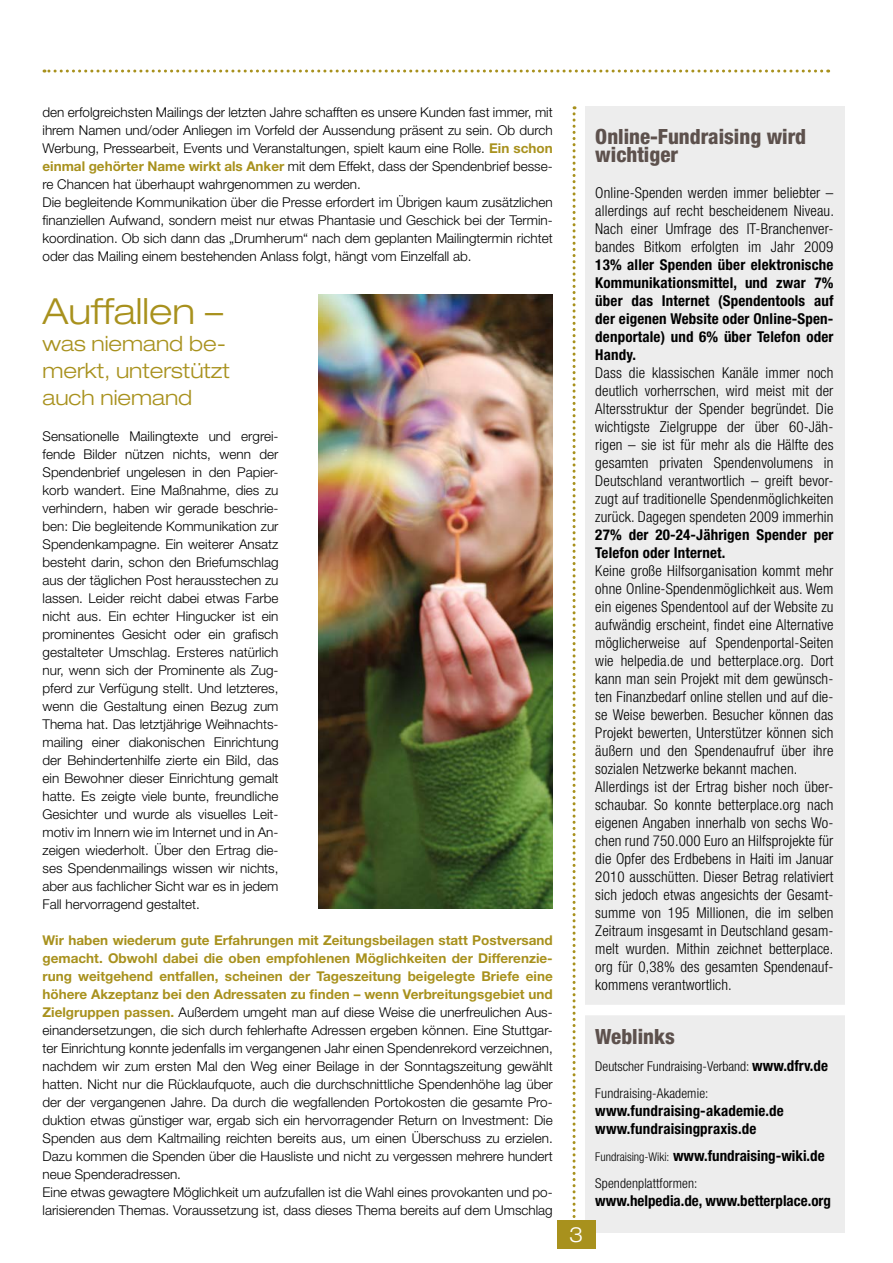
<style>
.page{position:relative;width:893px;height:1263px;background:#fff}
.page>*{position:absolute;margin:0;border:0;box-sizing:border-box;transform-origin:0 0}
.helv_33_14_18{font:300 expanded 36px "Helvetica Neue LT Std";color:#a8911d}
.helv_33_14_18-2{font:300 expanded 21px/27px "Helvetica Neue LT Std";color:#a8911d}
.helv_87_11-12_grau{font:800 condensed 21px "Helvetica Neue LT Std";color:#5d514d}
.helv_33_14_18-3{font:300 expanded 21px "Helvetica Neue LT Std";color:#fff}
.helv_47_10-12{font:300 condensed 15px/18px "Helvetica Neue LT Std";letter-spacing:.01em;color:#000;text-align:justify}
.helv_47_10-12-2{font:700 condensed 15px/18px "Helvetica Neue LT Std";letter-spacing:.01em;color:#000;text-align:justify}
.helv_45_9_12{font:300 13.5px/18px "Helvetica Neue LT Std";color:#000}
.helv_47_10-12-3{font:300 condensed 13.5px "Helvetica Neue LT Std";letter-spacing:.01em;color:#000}
.s1{font-weight:700;color:#a8911d}
.s2{font-weight:300}
.s3{font-weight:700}
.s4{font-weight:700;font-size:15px}
.s5{font-weight:300;font-size:12px}
</style>
<div class="page">
<div style="left:585px;top:106px;width:260px;height:1127px;background:#ededed"></div>
<svg style="left:44px;top:70px;width:778px;height:3px"></svg>
<svg style="left:573px;top:106px;width:3px;height:1112px"></svg>
<div style="left:581px;top:1005px;width:273px;height:10px;background:#fff"></div>
<div style="left:557px;top:1220px;width:38px;height:29px;background:#a8911d"></div>
<img style="left:319px;top:294px;width:234px;height:615px">
<p class="helv_45_9_12" style="left:43px;top:103px;width:512px;text-align:justify">den erfolgreichsten Mailings der letzten Jahre schafften es unsere Kunden fast immer, mit ihrem Namen und/oder Anliegen im Vorfeld der Aussendung präsent zu sein. Ob durch Werbung, Pressearbeit, Events und Veranstaltungen, spielt kaum eine Rolle. <span class="s1">Ein schon einmal gehörter Name wirkt als Anker</span> mit dem Effekt, dass der Spendenbrief besse&shy;re Chancen hat überhaupt wahrgenommen zu werden.</p>
<p class="helv_45_9_12" style="left:43px;top:193px;width:512px">Die begleitende Kommunikation über die Presse erfordert im Übrigen kaum zusätzlichen finanziellen Aufwand, sondern meist nur etwas Phantasie und Geschick bei der Termin&shy;koordination. Ob sich dann das „Drumherum“ nach dem geplanten Mailingtermin richtet oder das Mailing einem bestehenden Anlass folgt, hängt vom Einzelfall ab.</p>
<p class="helv_33_14_18" style="left:43px;top:290px;width:182px">Auffallen –</p>
<p class="helv_33_14_18-2" style="left:43px;top:330px;width:189px">was niemand be&shy;merkt, unterstützt auch niemand</p>
<p class="helv_45_9_12" style="left:43px;top:427px;width:238px;text-align:justify">Sensationelle Mailingtexte und ergrei&shy;fende Bilder nützen nichts, wenn der Spendenbrief ungelesen in den Papier&shy;korb wandert. Eine Maßnahme, dies zu verhindern, haben wir gerade beschrie&shy;ben: Die begleitende Kommunikation zur Spendenkampagne. Ein weiterer Ansatz besteht darin, schon den Briefumschlag aus der täglichen Post herausstechen zu lassen. Leider reicht dabei etwas Farbe nicht aus. Ein echter Hingucker ist ein prominentes Gesicht oder ein grafisch gestalteter Umschlag. Ersteres natürlich nur, wenn sich der Prominente als Zug&shy;pferd zur Verfügung stellt. Und letzteres, wenn die Gestaltung einen Bezug zum Thema hat. Das letztjährige Weihnachts&shy;mailing einer diakonischen Einrichtung der Behindertenhilfe zierte ein Bild, das ein Bewohner dieser Einrichtung gemalt hatte. Es zeigte viele bunte, freundliche Gesichter und wurde als visuelles Leit&shy;motiv im Innern wie im Internet und in An&shy;zeigen wiederholt. Über den Ertrag die&shy;ses Spendenmailings wissen wir nichts, aber aus fachlicher Sicht war es in jedem Fall hervorragend gestaltet.</p>
<p class="helv_45_9_12" style="left:43px;top:931px;width:512px"><span class="s1">Wir haben wiederum gute Erfahrungen mit Zeitungsbeilagen statt Postversand gemacht. Obwohl dabei die oben empfohlenen Möglichkeiten der Differenzie&shy;rung weitgehend entfallen, scheinen der Tageszeitung beigelegte Briefe eine höhere Akzeptanz bei den Adressaten zu finden – wenn Verbreitungsgebiet und Zielgruppen passen.</span> Außerdem umgeht man auf diese Weise die unerfreulichen Aus&shy;einandersetzungen, die sich durch fehlerhafte Adressen ergeben können. Eine Stuttgar&shy;ter Einrichtung konnte jedenfalls im vergangenen Jahr einen Spendenrekord verzeichnen, nachdem wir zum ersten Mal den Weg einer Beilage in der Sonntagszeitung gewählt hatten. Nicht nur die Rücklaufquote, auch die durchschnittliche Spendenhöhe lag über der der vergangenen Jahre. Da durch die wegfallenden Portokosten die gesamte Pro&shy;duktion etwas günstiger war, ergab sich ein hervorragender Return on Investment: Die Spenden aus dem Kaltmailing reichten bereits aus, um einen Überschuss zu erzielen.<br>Dazu kommen die Spenden über die Hausliste und nicht zu vergessen mehrere hundert neue Spenderadressen.</p>
<p class="helv_45_9_12" style="left:43px;top:1183px;width:512px">Eine etwas gewagtere Möglichkeit um aufzufallen ist die Wahl eines provokanten und po&shy;larisierenden Themas. Voraussetzung ist, dass dieses Thema bereits auf dem Umschlag</p>
<p class="helv_33_14_18-3" style="left:569px;top:1222px;width:16px">3</p>
<p class="helv_87_11-12_grau" style="left:595px;top:124px;width:212px">Online-Fundraising wird</p>
<p class="helv_87_11-12_grau" style="left:595px;top:142px;width:84px">wichtiger</p>
<p class="helv_47_10-12-2" style="left:595px;top:183px;width:240px"><span class="s2">Online-Spenden werden immer beliebter – allerdings auf recht bescheidenem Niveau.<br>Nach einer Umfrage des IT-Branchenver&shy;bandes Bitkom erfolgten im Jahr 2009<br></span>13% aller Spenden über elektronische Kommunikationsmittel, und zwar 7% über das Internet (Spendentools auf der eigenen Website oder Online-Spen&shy;denportale) und 6% über Telefon oder Handy.</p>
<p class="helv_47_10-12" style="left:595px;top:364px;width:240px">Dass die klassischen Kanäle immer noch deutlich vorherrschen, wird meist mit der Altersstruktur der Spender begründet. Die wichtigste Zielgruppe der über 60-Jäh&shy;rigen – sie ist für mehr als die Hälfte des gesamten privaten Spendenvolumens in Deutschland verantwortlich – greift bevor&shy;zugt auf traditionelle Spendenmöglichkeiten zurück. Dagegen spendeten 2009 immerhin <span class="s3">27% der 20-24-Jährigen Spender per Telefon oder Internet.</span></p>
<p class="helv_47_10-12" style="left:595px;top:562px;width:240px">Keine große Hilfsorganisation kommt mehr ohne Online-Spendenmöglichkeit aus. Wem ein eigenes Spendentool auf der Website zu aufwändig erscheint, findet eine Alternative möglicherweise auf Spendenportal-Seiten wie helpedia.de und betterplace.org. Dort kann man sein Projekt mit dem gewünsch&shy;ten Finanzbedarf online stellen und auf die&shy;se Weise bewerben. Besucher können das Projekt bewerten, Unterstützer können sich äußern und den Spendenaufruf über ihre sozialen Netzwerke bekannt machen.</p>
<p class="helv_47_10-12" style="left:595px;top:778px;width:240px">Allerdings ist der Ertrag bisher noch über&shy;schaubar. So konnte betterplace.org nach eigenen Angaben innerhalb von sechs Wo&shy;chen rund 750.000 Euro an Hilfsprojekte für die Opfer des Erdbebens in Haiti im Januar 2010 ausschütten. Dieser Betrag relativiert sich jedoch etwas angesichts der Gesamt&shy;summe von 195 Millionen, die im selben Zeitraum insgesamt in Deutschland gesam&shy;melt wurden. Mithin zeichnet betterplace. org für 0,38% des gesamten Spendenauf&shy;kommens verantwortlich.</p>
<p class="helv_87_11-12_grau" style="left:595px;top:1024px;width:81px">Weblinks</p>
<p class="helv_47_10-12-3" style="left:595px;top:1058px;width:234px">Deutscher Fundraising-Verband: <span class="s4">www.dfrv.de</span></p>
<p class="helv_47_10-12-3" style="left:595px;top:1085px;width:115px">Fundraising-Akademie:</p>
<p class="helv_47_10-12-2" style="left:595px;top:1101px;width:190px">www.fundraising-akademie.de</p>
<p class="helv_47_10-12-2" style="left:595px;top:1119px;width:163px">www.fundraisingpraxis.de</p>
<p class="helv_47_10-12-2" style="left:595px;top:1146px;width:231px"><span class="s5">Fundraising-Wiki:</span> www.fundraising-wiki.de</p>
<p class="helv_47_10-12-3" style="left:595px;top:1175px;width:104px">Spendenplattformen:</p>
<p class="helv_47_10-12-2" style="left:595px;top:1191px;width:237px">www.helpedia.de, www.betterplace.org</p>
</div>
